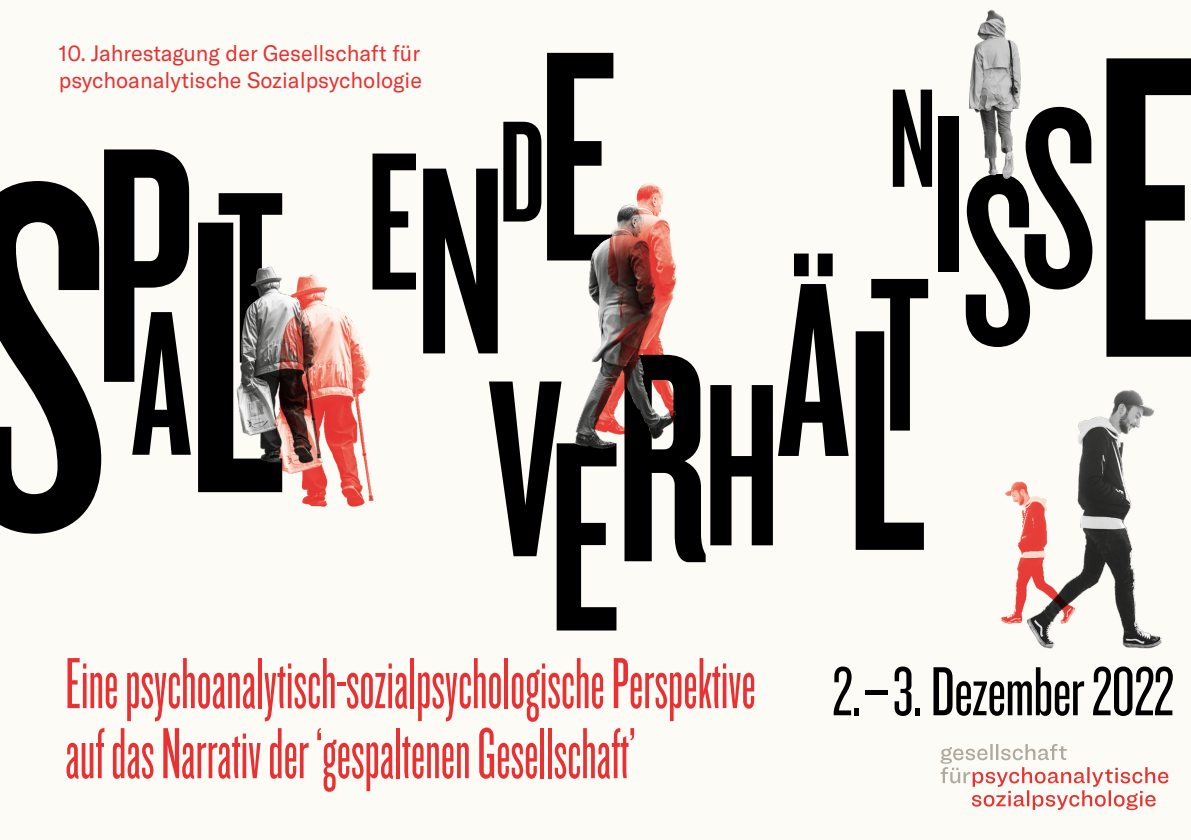
<style>
.page{position:relative;width:1191px;height:840px;background:#fff}
.page>*{position:absolute;margin:0;border:0;box-sizing:border-box;transform-origin:0 0}
.t1{font:75px/70px "Knockout 26 Junior Flywght";color:#e73132}
.t2{font:72px "Knockout 27 Junior Bantamwt";letter-spacing:-.01em;color:#000;scale:1.05 1}
.t3{font:22px/26.8px "GT America";color:#e73132}
</style>
<div class="page">
<div style="left:0;top:0;width:1191px;height:839px;background:#fdfbf6"></div>
<svg style="left:1106px;top:58px;width:85px;height:298px"></svg>
<svg style="left:198px;top:193px;width:84px;height:299px;background:#212120"></svg>
<svg style="left:372px;top:153px;width:44px;height:136px"></svg>
<svg style="left:423px;top:122px;width:118px;height:231px"></svg>
<svg style="left:547px;top:53px;width:66px;height:207px"></svg>
<svg style="left:0;top:149px;width:191px;height:384px"></svg>
<svg style="left:489px;top:381px;width:127px;height:249px"></svg>
<svg style="left:624px;top:253px;width:224px;height:309px"></svg>
<svg style="left:855px;top:279px;width:73px;height:270px"></svg>
<svg style="left:892px;top:89px;width:40px;height:98px"></svg>
<div style="left:938px;top:116px;width:20px;height:155px;background:#000"></div>
<svg style="left:965px;top:107px;width:127px;height:240px"></svg>
<svg style="left:940px;top:744px;width:228px;height:65px"></svg>
<img style="left:234px;top:264px;width:48px;height:201px">
<img style="left:568px;top:199px;width:115px;height:255px">
<img style="left:967px;top:9px;width:56px;height:171px">
<img style="left:270px;top:271px;width:106px;height:236px">
<img style="left:586px;top:177px;width:119px;height:263px">
<img style="left:1028px;top:390px;width:134px;height:259px">
<img style="left:1000px;top:478px;width:78px;height:147px">
<p class="t3" style="left:59px;top:40px;width:365px">10. Jahrestagung der Gesellschaft für psychoanalytische Sozialpsychologie</p>
<p class="t1" style="left:65px;top:647px;width:692px">Eine psychoanalytisch-sozialpsychologische Perspektive auf das Narrativ der ‘gespaltenen Gesellschaft’</p>
<p class="t2" style="left:832px;top:649px;width:327px">2.–3. Dezember 2022</p>
</div>
